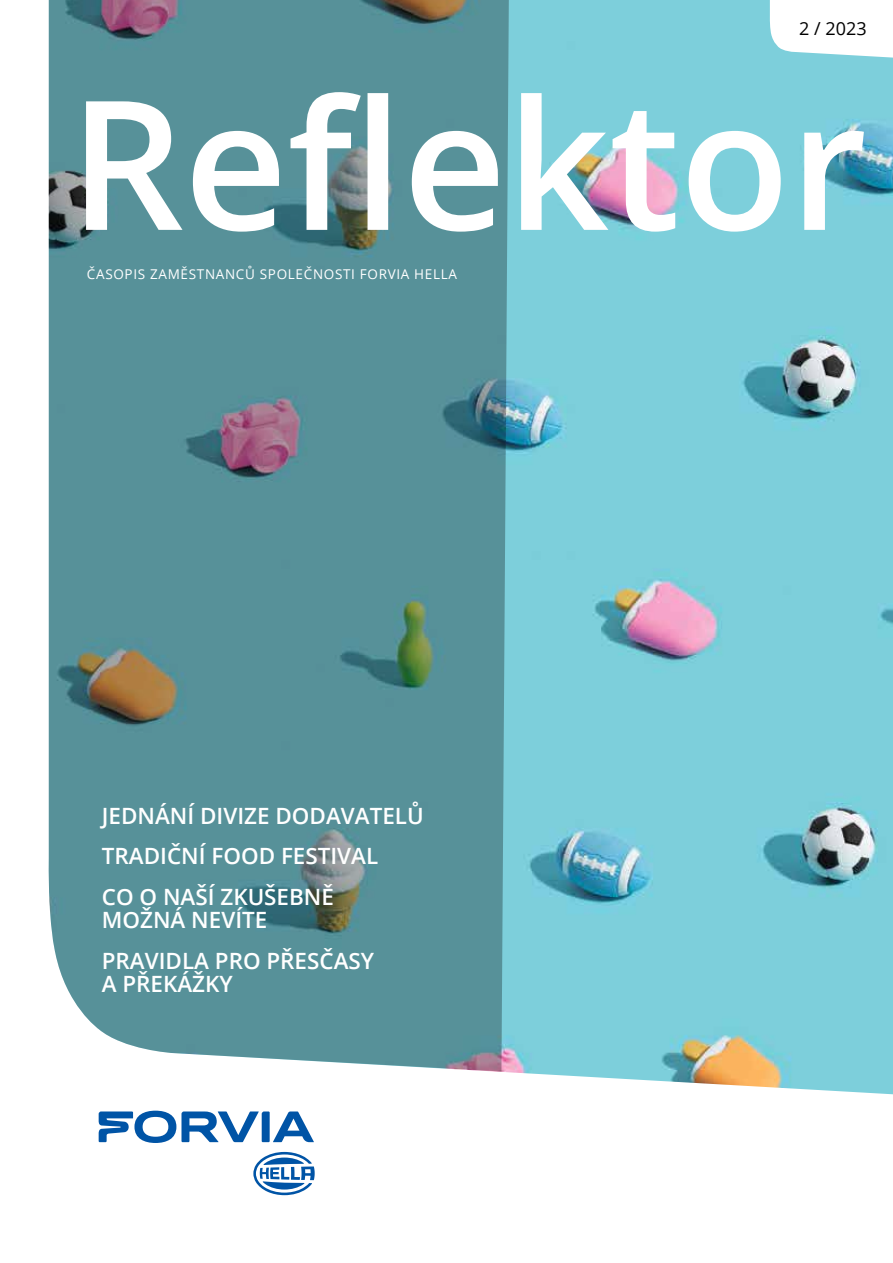
<style>
.page{position:relative;width:893px;height:1263px;background:#fff}
.page>*{position:absolute;margin:0;border:0;box-sizing:border-box;transform-origin:0 0}
.t1{font:600 180px "Open Sans";color:#fff}
.t2{font:600 22.5px/40.5px "Open Sans";color:#fff}
.t3{font:18px "Open Sans";color:#000}
.t4{font:13.5px "Open Sans";letter-spacing:.05em;color:#fff}
</style>
<div class="page">
<img style="left:488px;top:0;width:405px;height:1094px">
<svg style="left:770px;top:0;width:123px;height:60px"></svg>
<svg style="left:99px;top:1111px;width:215px;height:32px"></svg>
<svg style="left:253px;top:1152px;width:62px;height:43px"></svg>
<svg style="left:48px;top:0;width:461px;height:1071px;background:#5c9097"></svg>
<p class="t3" style="left:799px;top:16px;width:69px">2 / 2023</p>
<h1 class="t1" style="left:69px;top:41px;width:799px">REFLEKTOR</h1>
<p class="t4" style="left:87px;top:265px;width:372px">ČASOPIS ZAMĚSTNANCŮ SPOLEČNOSTI FORVIA HELLA</p>
<p class="t2" style="left:102px;top:795px;width:323px">JEDNÁNÍ DIVIZE DODAVATELŮ<br>TRADIČNÍ FOOD FESTIVAL<br>CO O NAŠÍ ZKUŠEBNĚ</p>
<p class="t2" style="left:102px;top:899px;width:274px">MOŽNÁ NEVÍTE<br>PRAVIDLA PRO PŘESČASY</p>
<p class="t2" style="left:102px;top:963px;width:132px">A PŘEKÁŽKY</p>
</div>
